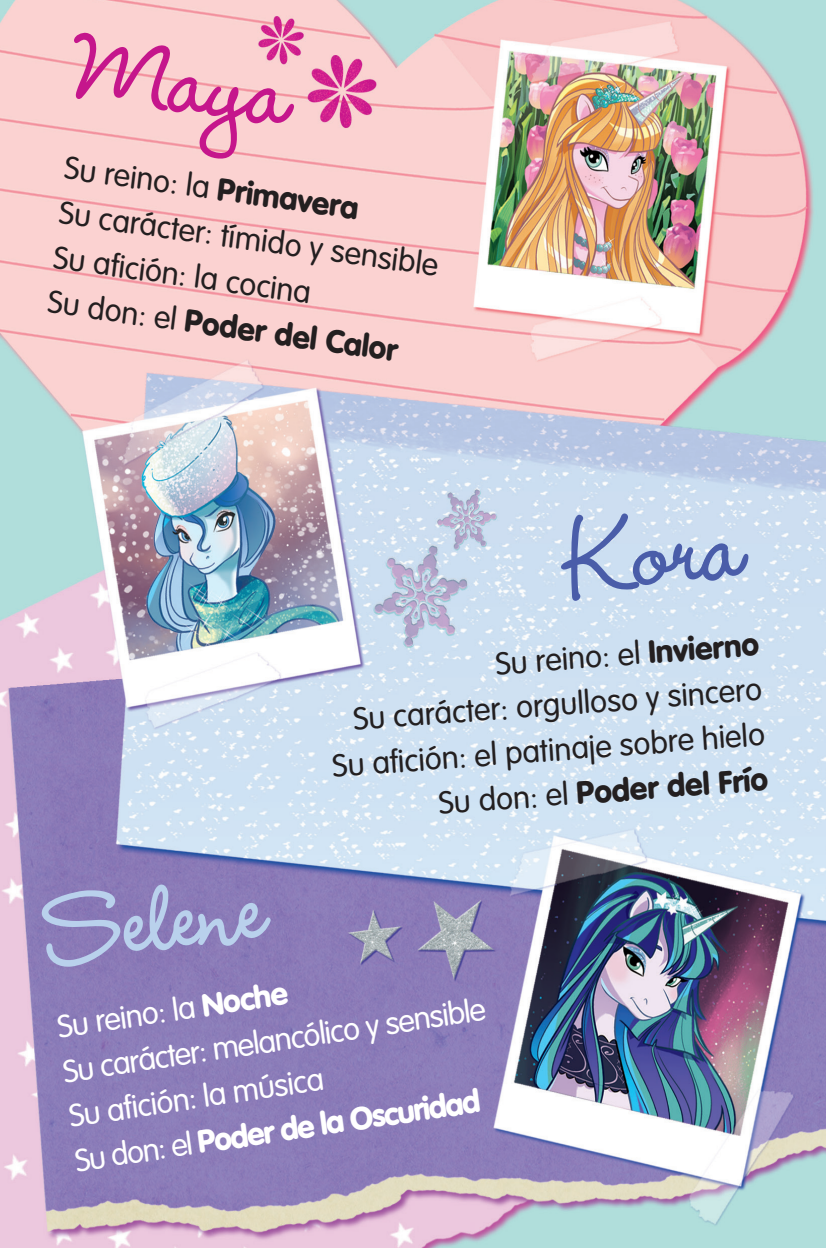
<style>
.page{position:relative;width:826px;height:1248px;background:#fff}
.page>*{position:absolute;margin:0;border:0;box-sizing:border-box;transform-origin:0 0}
.t1{font:700 123.75px "Wendy LP Std";color:#b9d1ec;scale:.94 1}
.t2{font:700 123.75px "Wendy LP Std";color:#4a5da9;scale:.94 1}
.t3{font:700 123.52px "Wendy LP Std";color:#c5168c;scale:.94 1}
.t4{font:300 31.5px/44.8px "VAG Rounded";color:#231f20;text-align:right}
.t5{font:300 31.5px/44.3px "VAG Rounded";color:#fff}
.s1{font-weight:900}
</style>
<div class="page">
<img style="left:0;top:0;width:825px;height:1248px">
<h2 class="t3" style="left:88px;top:-10px;width:233px;rotate:8deg">Maya</h2>
<p class="t4" style="left:68px;top:145px;width:385px;text-align:left;rotate:8deg">Su reino: la <span class="s1">Primavera<br></span>Su carácter: tímido y sensible<br>Su afi ción: la cocina<br>Su don: el <span class="s1">Poder del Calor</span></p>
<h1 class="t2" style="left:558px;top:482px;width:194px;rotate:-4deg">Kora</h1>
<h1 class="t1" style="left:39px;top:856px;width:235px;rotate:-6deg">Selene</h1>
<p class="t4" style="left:324px;top:653px;width:435px;rotate:-4deg">Su reino: el <span class="s1">Invierno<br></span>Su carácter: orgulloso y sincero<br>Su afi ción: el patinaje sobre hielo<br>Su don: el <span class="s1">Poder del Frío</span></p>
<p class="t5" style="left:53px;top:1005px;width:429px;rotate:-8deg">Su reino: la <span class="s1">Noche<br></span>Su carácter: melancólico y sensible<br>Su afi ción: la música<br>Su don: el <span class="s1">Poder de la Oscuridad</span></p>
</div>
